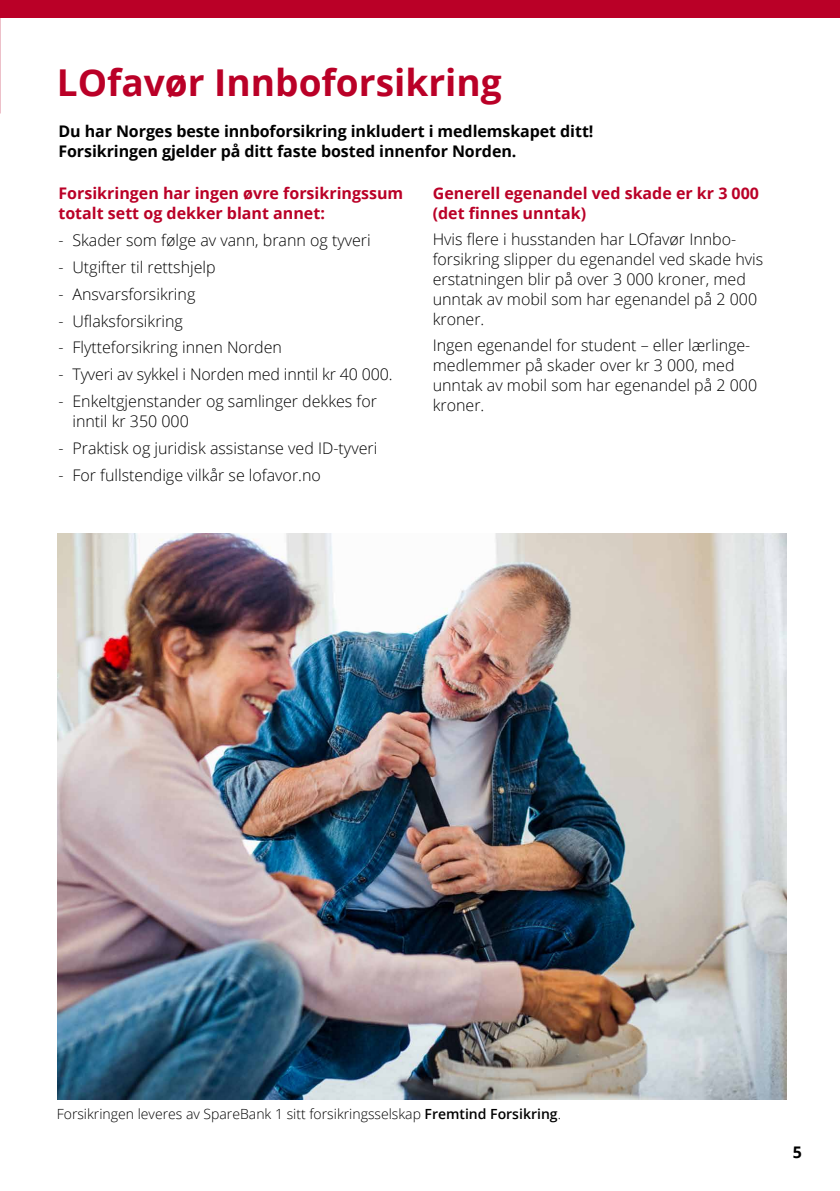
<style>
.page{position:relative;width:840px;height:1191px;background:#fff}
.page>*{position:absolute;margin:0;border:0;box-sizing:border-box;transform-origin:0 0}
.t1{font:700 37px "Open Sans";color:#ba0027}
.t2{font:300 16px/20px "Open Sans";color:#000}
.t3{font:700 16px/20px "Open Sans";color:#ba0027}
.t4{font:700 16px/20px "Open Sans";letter-spacing:-.005em;color:#000}
.t5{font:300 14px "Open Sans";color:#000}
.s1{font-weight:600}
</style>
<div class="page">
<div style="left:0;top:0;width:839px;height:17px;background:#ba0027"></div>
<img style="left:58px;top:533px;width:727px;height:566px">
<h1 class="t1" style="left:57px;top:57px;width:446px">LOfavør Innboforsikring</h1>
<p class="t4" style="left:58px;top:121px;width:536px">Du har Norges beste innboforsikring inkludert i medlemskapet ditt!<br>Forsikringen gjelder på ditt faste bosted innenfor Norden.</p>
<p class="t3" style="left:58px;top:183px;width:346px">Forsikringen har ingen øvre forsikringssum totalt sett og dekker blant annet:</p>
<p class="t2" style="left:58px;top:230px;width:313px">- Skader som følge av vann, brann og tyveri</p>
<p class="t2" style="left:58px;top:257px;width:159px">- Utgifter til rettshjelp</p>
<p class="t2" style="left:58px;top:283px;width:138px">- Ansvarsforsikring</p>
<p class="t2" style="left:58px;top:310px;width:126px">- Uflaksforsikring</p>
<p class="t2" style="left:58px;top:337px;width:225px">- Flytteforsikring innen Norden</p>
<p class="t2" style="left:58px;top:364px;width:335px">- Tyveri av sykkel i Norden med inntil kr 40 000.</p>
<p class="t2" style="left:72px;top:391px;width:306px;text-indent:-14px">- Enkeltgjenstander og samlinger dekkes for inntil kr 350 000</p>
<p class="t2" style="left:58px;top:437px;width:320px">- Praktisk og juridisk assistanse ved ID-tyveri</p>
<p class="t2" style="left:58px;top:464px;width:264px">- For fullstendige vilkår se lofavor.no</p>
<p class="t3" style="left:432px;top:183px;width:327px">Generell egenandel ved skade er kr 3 000 (det finnes unntak)</p>
<p class="t2" style="left:432px;top:229px;width:332px">Hvis flere i husstanden har LOfavør Innbo&shy;forsikring slipper du egenandel ved skade hvis erstatningen blir på over 3 000 kroner, med unntak av mobil som har egenandel på 2 000 kroner.</p>
<p class="t2" style="left:432px;top:334px;width:326px">Ingen egenandel for student – eller lærlinge&shy;medlemmer på skader over kr 3 000, med unntak av mobil som har egenandel på 2 000 kroner.</p>
<p class="t5" style="left:57px;top:1104px;width:505px">Forsikringen leveres av SpareBank 1 sitt forsikringsselskap <span class="s1">Fremtind Forsikring</span>.</p>
<p class="t4" style="left:792px;top:1141px;width:11px">5</p>
</div>
